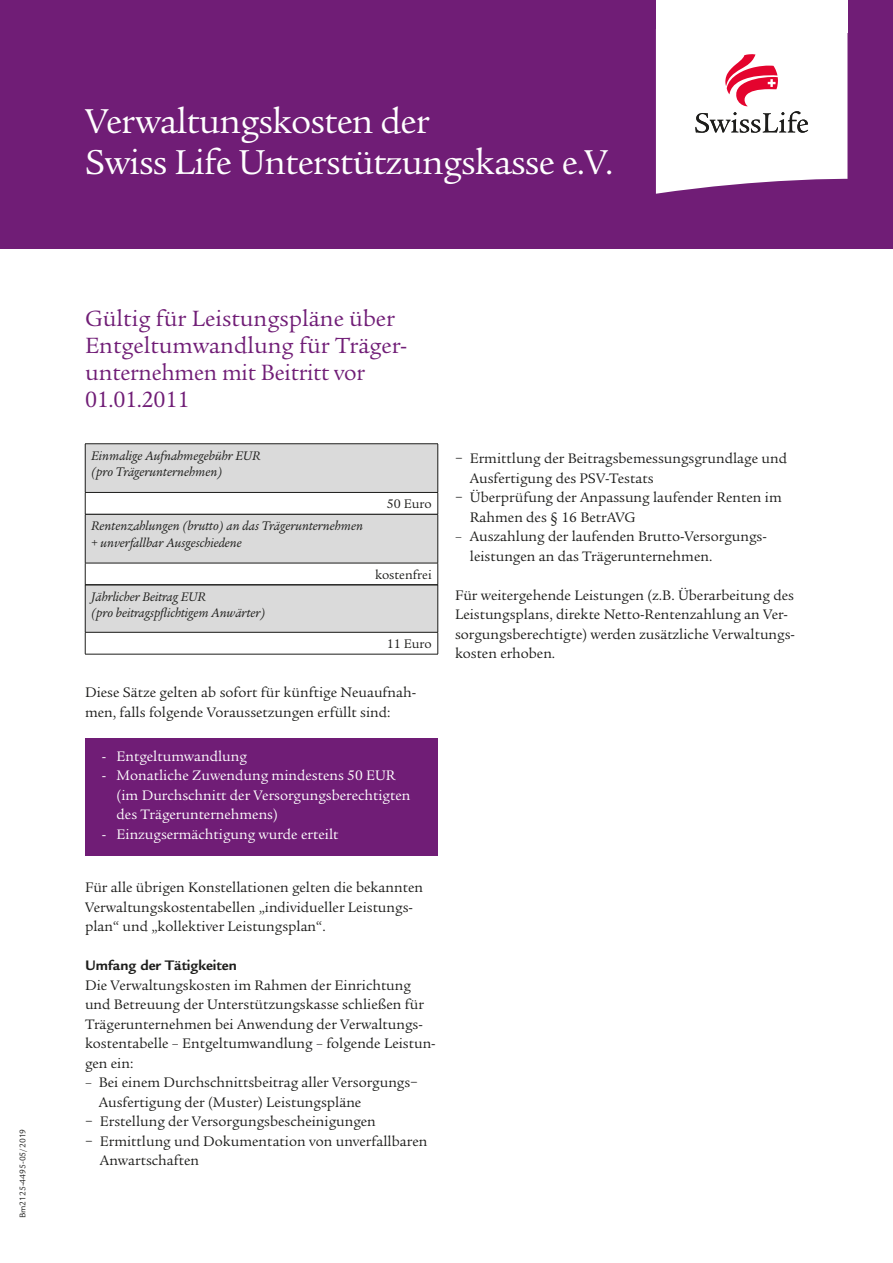
<style>
.page{position:relative;width:893px;height:1263px;background:#fff}
.page>*{position:absolute;margin:0;border:0;box-sizing:border-box;transform-origin:0 0}
.t1{font:37.5px/40.5px "Legacy Serif LT";letter-spacing:-.02em;color:#fff}
.t2{font:24px/27px "Legacy Serif LT";color:#701d76}
.t3{font:15px/19.5px "Legacy Serif LT";color:#1d1d1b}
.t4{font:15px/19.5px "Legacy Serif LT";color:#fff}
.t5{font:700 15px "Legacy Sans LT";color:#1d1d1b}
.t6{font:italic 13.5px/16.5px "Legacy Serif LT";color:#1d1d1b}
.t7{font:13.5px "Legacy Serif LT";color:#1d1d1b}
.t8{font:9px "Legacy Sans LT";color:#1d1d1b}
</style>
<div class="page">
<div style="left:0;top:0;width:893px;height:249px;background:#701d76"></div>
<div style="left:656px;top:0;width:191px;height:33px;background:#fff"></div>
<svg style="left:656px;top:33px;width:191px;height:161px"></svg>
<div style="left:85px;top:444px;width:353px;height:48px;background:#dadada"></div>
<hr style="left:85px;top:443px;width:353px;height:1px;background:#1d1d1b">
<hr style="left:85px;top:444px;width:1px;height:48px;background:#1d1d1b">
<hr style="left:438px;top:444px;width:1px;height:48px;background:#1d1d1b">
<hr style="left:85px;top:492px;width:353px;height:1px;background:#1d1d1b">
<svg style="left:85px;top:493px;width:1px;height:21px"></svg>
<svg style="left:438px;top:493px;width:1px;height:21px"></svg>
<div style="left:85px;top:585px;width:353px;height:47px;background:#dadada"></div>
<hr style="left:85px;top:584px;width:353px;height:1px;background:#1d1d1b">
<hr style="left:85px;top:585px;width:1px;height:47px;background:#1d1d1b">
<hr style="left:438px;top:585px;width:1px;height:47px;background:#1d1d1b">
<hr style="left:85px;top:632px;width:353px;height:1px;background:#1d1d1b">
<svg style="left:85px;top:632px;width:1px;height:22px"></svg>
<svg style="left:438px;top:632px;width:1px;height:22px"></svg>
<hr style="left:85px;top:654px;width:353px;height:1px;background:#1d1d1b">
<div style="left:85px;top:514px;width:353px;height:49px;background:#dadada"></div>
<hr style="left:85px;top:514px;width:353px;height:1px;background:#1d1d1b">
<hr style="left:85px;top:514px;width:1px;height:49px;background:#1d1d1b">
<hr style="left:438px;top:514px;width:1px;height:49px;background:#1d1d1b">
<hr style="left:85px;top:563px;width:353px;height:1px;background:#1d1d1b">
<svg style="left:85px;top:563px;width:1px;height:21px"></svg>
<svg style="left:438px;top:563px;width:1px;height:22px"></svg>
<hr style="left:85px;top:585px;width:353px;height:1px;background:#1d1d1b">
<div style="left:85px;top:738px;width:353px;height:118px;background:#701d76"></div>
<p class="t8" style="left:18px;top:1218px;width:91px;rotate:-90deg">Bm2125-4495-05/2019</p>
<h1 class="t1" style="left:85px;top:101px;width:530px">Verwaltungskosten der<br>Swiss Life Unterstützungskasse e.V.</h1>
<h2 class="t2" style="left:85px;top:306px;width:324px">Gültig für Leistungspläne über<br>Entgeltumwandlung für Träger&shy;unternehmen mit Beitritt vor<br>01.01.2011</h2>
<p class="t6" style="left:91px;top:447px;width:171px">Einmalige Aufnahmegebühr EUR (pro Trägerunternehmen)</p>
<p class="t6" style="left:91px;top:518px;width:273px">Rentenzahlungen (brutto) an das Trägerunternehmen + unverfallbar Ausgeschiedene</p>
<p class="t6" style="left:91px;top:588px;width:176px">Jährlicher Beitrag EUR<br>(pro beitragspflichtigem Anwärter)</p>
<p class="t7" style="left:387px;top:496px;width:47px">50 Euro</p>
<p class="t7" style="left:375px;top:567px;width:58px">kostenfrei</p>
<p class="t7" style="left:387px;top:636px;width:47px">11 Euro</p>
<p class="t3" style="left:85px;top:683px;width:333px">Diese Sätze gelten ab sofort für künftige Neuaufnah&shy;men, falls folgende Voraussetzungen erfüllt sind:</p>
<p class="t4" style="left:102px;top:746px;width:147px">- Entgeltumwandlung</p>
<p class="t4" style="left:117px;top:766px;width:295px;text-indent:-15px">- Monatliche Zuwendung mindestens 50 EUR (im Durchschnitt der Versorgungsberechtigten des Trägerunternehmens)</p>
<p class="t4" style="left:102px;top:824px;width:238px">- Einzugsermächtigung wurde erteilt</p>
<p class="t3" style="left:85px;top:878px;width:340px">Für alle übrigen Konstellationen gelten die bekannten<br>Verwaltungskostentabellen „individueller Leistungs&shy;plan“ und „kollektiver Leistungsplan“.</p>
<p class="t5" style="left:85px;top:957px;width:153px">Umfang der Tätigkeiten</p>
<p class="t3" style="left:85px;top:975px;width:352px">Die Verwaltungskosten im Rahmen der Einrichtung und Betreuung der Unterstützungskasse schließen für Trägerunternehmen bei Anwendung der Verwaltungs&shy;kostentabelle – Entgeltumwandlung – folgende Leistun&shy;gen ein:</p>
<p class="t3" style="left:85px;top:1073px;width:334px">– Bei einem Durchschnittsbeitrag aller Versorgungs−</p>
<p class="t3" style="left:99px;top:1092px;width:264px">Ausfertigung der (Muster) Leistungspläne</p>
<p class="t3" style="left:85px;top:1112px;width:292px">− Erstellung der Versorgungsbescheinigungen</p>
<p class="t3" style="left:85px;top:1131px;width:344px">− Ermittlung und Dokumentation von unverfallbaren</p>
<p class="t3" style="left:100px;top:1151px;width:101px">Anwartschaften</p>
<p class="t3" style="left:455px;top:449px;width:333px">− Ermittlung der Beitragsbemessungsgrundlage und</p>
<p class="t3" style="left:470px;top:468px;width:185px">Ausfertigung des PSV-Testats</p>
<p class="t3" style="left:455px;top:488px;width:328px">− Überprüfung der Anpassung laufender Renten im</p>
<p class="t3" style="left:470px;top:507px;width:167px">Rahmen des § 16 BetrAVG</p>
<p class="t3" style="left:470px;top:527px;width:298px;text-indent:-15px">– Auszahlung der laufenden Brutto-Versorgungs&shy;leistungen an das Trägerunternehmen.</p>
<p class="t3" style="left:455px;top:585px;width:342px">Für weitergehende Leistungen (z.B. Überarbeitung des Leistungsplans, direkte Netto-Rentenzahlung an Ver&shy;sorgungsberechtigte) werden zusätzliche Verwaltungs&shy;kosten erhoben.</p>
</div>
